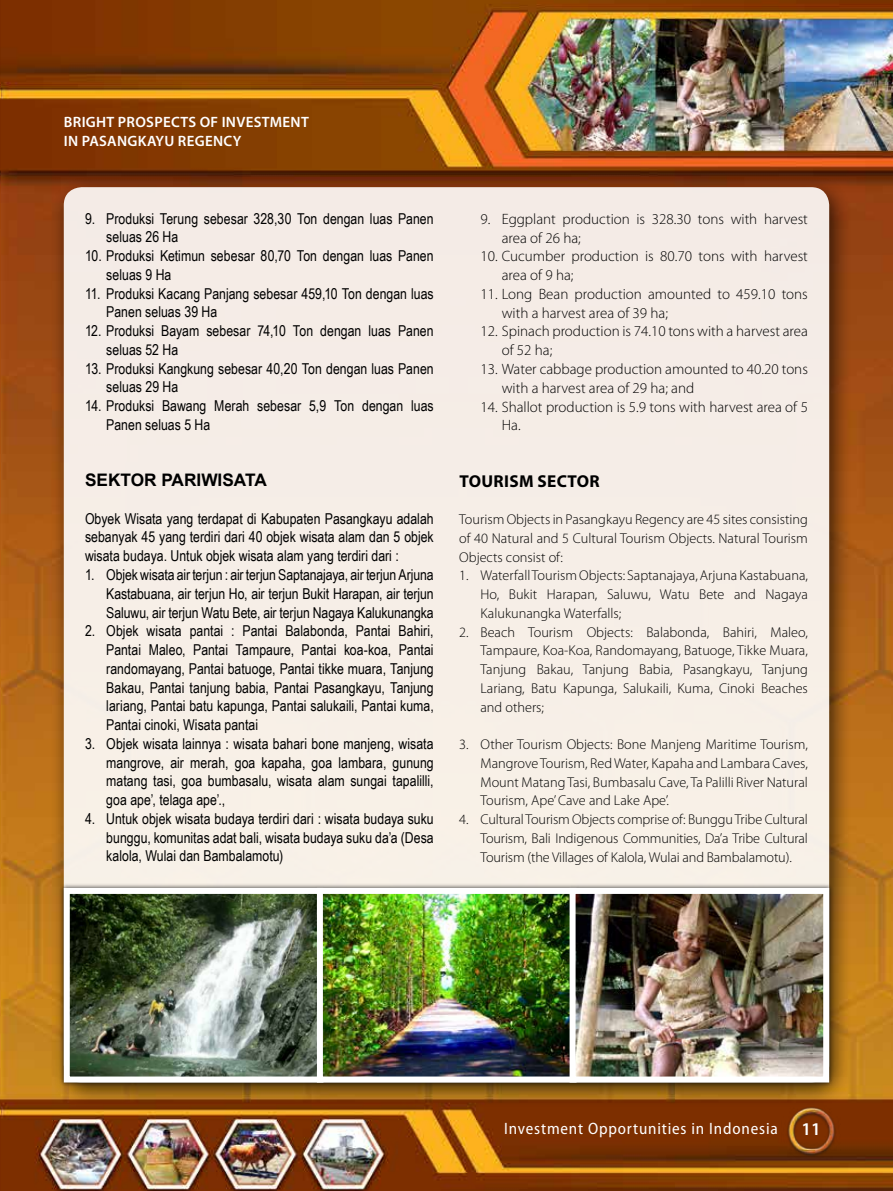
<style>
.page{position:relative;width:893px;height:1191px;background:#fff}
.page>*{position:absolute;margin:0;border:0;box-sizing:border-box;transform-origin:0 0}
.t1{font:600 18px "Myriad Pro";color:#fff}
.t2{font:700 17.25px "Arial";color:#000}
.t3{font:700 17.25px "Myriad Pro";letter-spacing:.02em;color:#000}
.t4{font:semi-condensed 16.5px "Myriad Pro";letter-spacing:.05em;color:#fff}
.t5{font:15px/18.8px "Arial Narrow";color:#000}
.t6{font:300 15px/18.8px "Myriad Pro";color:#000}
.t7{font:600 15px/19.5px "Myriad Pro";letter-spacing:.02em;color:#fff}
.t8{font:300 14.25px/18.8px "Myriad Pro";color:#000;text-align:justify}
</style>
<div class="page">
<img style="left:0;top:0;width:893px;height:1191px">
<div style="left:50px;top:175px;width:803px;height:933px;background:#000;opacity:.75"></div>
<div style="left:64px;top:187px;width:765px;height:895px;background:#f6eee7;border-radius:18px"></div>
<img style="left:781px;top:1099px;width:62px;height:63px">
<div style="left:59px;top:883px;width:774px;height:203px;background:#000;opacity:.75"></div>
<img style="left:71px;top:895px;width:751px;height:180px">
<div style="left:64px;top:888px;width:259px;height:194px;border:6px solid #fff"></div>
<div style="left:317px;top:888px;width:259px;height:194px;border:6px solid #fff"></div>
<div style="left:570px;top:888px;width:259px;height:194px;border:6px solid #fff"></div>
<p class="t7" style="left:64px;top:112px;width:247px">BRIGHT PROSPECTS OF INVESTMENT<br>IN PASANGKAYU REGENCY</p>
<p class="t5" style="left:106px;top:208px;width:329px;text-indent:-21px">9. Produksi Terung sebesar 328,30 Ton dengan luas Panen seluas 26 Ha</p>
<p class="t5" style="left:106px;top:246px;width:329px;text-indent:-21px">10. Produksi Ketimun sebesar 80,70 Ton dengan luas Panen seluas 9 Ha</p>
<p class="t5" style="left:106px;top:283px;width:329px;text-indent:-21px">11. Produksi Kacang Panjang sebesar 459,10 Ton dengan luas<br>Panen seluas 39 Ha</p>
<p class="t5" style="left:106px;top:321px;width:329px;text-indent:-21px">12. Produksi Bayam sebesar 74,10 Ton dengan luas Panen seluas 52 Ha</p>
<p class="t5" style="left:106px;top:358px;width:329px;text-indent:-21px">13. Produksi Kangkung sebesar 40,20 Ton dengan luas Panen seluas 29 Ha</p>
<p class="t5" style="left:106px;top:396px;width:329px;text-indent:-21px">14. Produksi Bawang Merah sebesar 5,9 Ton dengan luas<br>Panen seluas 5 Ha</p>
<p class="t2" style="left:85px;top:468px;width:183px">SEKTOR PARIWISATA</p>
<p class="t5" style="left:85px;top:508px;width:350px;text-align:justify">Obyek Wisata yang terdapat di Kabupaten Pasangkayu adalah sebanyak 45 yang terdiri dari 40 objek wisata alam dan 5 objek wisata budaya. Untuk objek wisata alam yang terdiri dari :</p>
<p class="t5" style="left:106px;top:565px;width:329px;text-align:justify;text-indent:-21px">1. Objek wisata air terjun : air terjun Saptanajaya, air terjun Arjuna Kastabuana, air terjun Ho, air terjun Bukit Harapan, air terjun Saluwu, air terjun Watu Bete, air terjun Nagaya Kalukunangka</p>
<p class="t5" style="left:106px;top:621px;width:329px;text-align:justify;text-indent:-21px">2. Objek wisata pantai : Pantai Balabonda, Pantai Bahiri, Pantai Maleo, Pantai Tampaure, Pantai koa-koa, Pantai randomayang, Pantai batuoge, Pantai tikke muara, Tanjung Bakau, Pantai tanjung babia, Pantai Pasangkayu, Tanjung lariang, Pantai batu kapunga, Pantai salukaili, Pantai kuma, Pantai cinoki, Wisata pantai</p>
<p class="t5" style="left:106px;top:733px;width:329px;text-align:justify;text-indent:-21px">3. Objek wisata lainnya : wisata bahari bone manjeng, wisata mangrove, air merah, goa kapaha, goa lambara, gunung matang tasi, goa bumbasalu, wisata alam sungai tapalilli, goa ape’, telaga ape’.,</p>
<p class="t5" style="left:106px;top:808px;width:329px;text-align:justify;text-indent:-21px">4. Untuk objek wisata budaya terdiri dari : wisata budaya suku bunggu, komunitas adat bali, wisata budaya suku da’a (Desa kalola, Wulai dan Bambalamotu)</p>
<p class="t6" style="left:502px;top:210px;width:308px;text-indent:-21px">9. Eggplant production is 328.30 tons with harvest area of 26 ha;</p>
<p class="t6" style="left:502px;top:247px;width:308px;text-indent:-21px">10. Cucumber production is 80.70 tons with harvest area of 9 ha;</p>
<p class="t6" style="left:502px;top:285px;width:308px;text-indent:-21px">11. Long Bean production amounted to 459.10 tons with a harvest area of 39 ha;</p>
<p class="t6" style="left:502px;top:322px;width:308px;text-indent:-21px">12. Spinach production is 74.10 tons with a harvest area of 52 ha;</p>
<p class="t6" style="left:502px;top:360px;width:308px;text-indent:-21px">13. Water cabbage production amounted to 40.20 tons with a harvest area of 29 ha; and</p>
<p class="t6" style="left:502px;top:397px;width:308px;text-indent:-21px">14. Shallot production is 5.9 tons with harvest area of 5<br>Ha.</p>
<p class="t3" style="left:459px;top:469px;width:142px">TOURISM SECTOR</p>
<p class="t8" style="left:459px;top:510px;width:350px">Tourism Objects in Pasangkayu Regency are 45 sites consisting of 40 Natural and 5 Cultural Tourism Objects. Natural Tourism Objects consist of:</p>
<p class="t8" style="left:480px;top:566px;width:329px;text-indent:-21px">1. Waterfall Tourism Objects: Saptanajaya, Arjuna Kastabuana, Ho, Bukit Harapan, Saluwu, Watu Bete and Nagaya Kalukunangka Waterfalls;</p>
<p class="t8" style="left:480px;top:622px;width:329px;text-indent:-21px">2. Beach Tourism Objects: Balabonda, Bahiri, Maleo, Tampaure, Koa-Koa, Randomayang, Batuoge, Tikke Muara, Tanjung Bakau, Tanjung Babia, Pasangkayu, Tanjung Lariang, Batu Kapunga, Salukaili, Kuma, Cinoki Beaches and others;</p>
<p class="t8" style="left:480px;top:735px;width:329px;text-indent:-21px">3. Other Tourism Objects: Bone Manjeng Maritime Tourism, Mangrove Tourism, Red Water, Kapaha and Lambara Caves, Mount Matang Tasi, Bumbasalu Cave, Ta Palilli River Natural Tourism, Ape’ Cave and Lake Ape’.</p>
<p class="t8" style="left:480px;top:810px;width:329px;text-indent:-21px">4. Cultural Tourism Objects comprise of: Bunggu Tribe Cultural Tourism, Bali Indigenous Communities, Da’a Tribe Cultural Tourism (the Villages of Kalola, Wulai and Bambalamotu).</p>
<p class="t4" style="left:504px;top:1118px;width:275px">Investment Opportunities in Indonesia</p>
<p class="t1" style="left:801px;top:1117px;width:21px">11</p>
</div>
